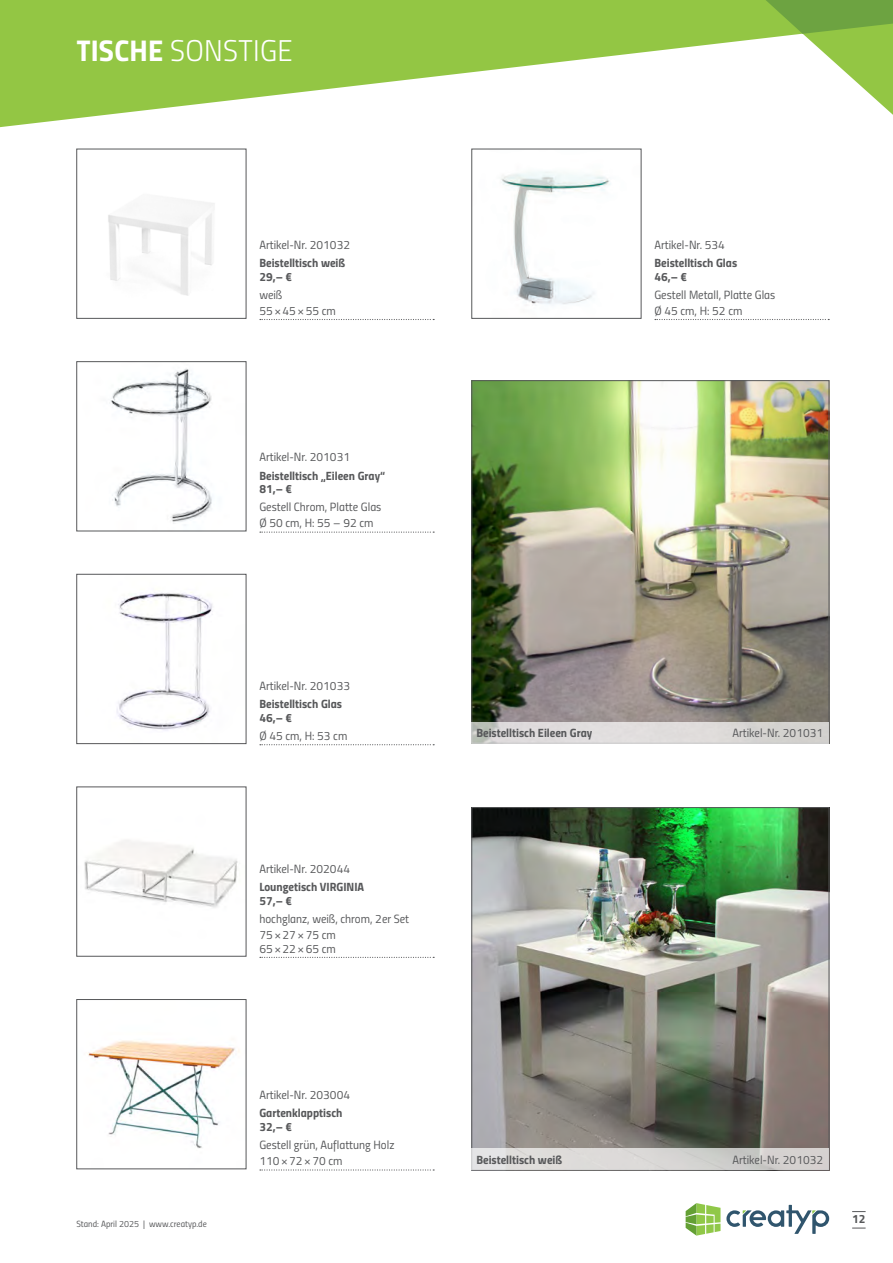
<style>
.page{position:relative;width:893px;height:1263px;background:#fff}
.page>*{position:absolute;margin:0;border:0;box-sizing:border-box;transform-origin:0 0}
.t1{font:30px "Titillium Light Upright";letter-spacing:.01em;color:#fff}
.t2{font:12px/15.9px "Titillium Regular Upright";color:#57585a}
.t3{font:12px/13.8px "Titillium Bold Upright";color:#57585a}
.t4{font:9px "Titillium Regular Upright";color:#57585a}
.s1{font-family:"Titillium Bold Upright"}
</style>
<div class="page">
<svg style="left:0;top:0;width:751px;height:128px;fill:#93c644"></svg>
<svg style="left:751px;top:0;width:142px;height:115px"></svg>
<svg style="left:686px;top:1203px;width:34px;height:32px"></svg>
<svg style="left:726px;top:1205px;width:103px;height:29px"></svg>
<svg style="left:852px;top:1211px;width:14px;height:1px"></svg>
<svg style="left:852px;top:1228px;width:14px;height:1px"></svg>
<img style="left:501px;top:171px;width:110px;height:134px">
<svg style="left:655px;top:319px;width:174px;height:1px"></svg>
<img style="left:108px;top:199px;width:107px;height:97px">
<svg style="left:260px;top:319px;width:174px;height:1px"></svg>
<img style="left:110px;top:368px;width:102px;height:156px">
<svg style="left:260px;top:531px;width:174px;height:2px"></svg>
<img style="left:116px;top:592px;width:97px;height:139px">
<div style="left:77px;top:574px;width:169px;height:170px;border:1px solid #57585a"></div>
<svg style="left:260px;top:744px;width:174px;height:1px"></svg>
<img style="left:84px;top:840px;width:154px;height:68px">
<svg style="left:260px;top:957px;width:174px;height:1px"></svg>
<img style="left:88px;top:1040px;width:152px;height:108px">
<svg style="left:260px;top:1169px;width:174px;height:1px"></svg>
<img style="left:474px;top:809px;width:353px;height:340px">
<div style="left:472px;top:1149px;width:357px;height:21px;background:linear-gradient(to right,#e3e2e1,#cdcac8)"></div>
<img style="left:474px;top:382px;width:353px;height:340px">
<svg style="left:472px;top:722px;width:357px;height:21px;background:#d9d7d6"></svg>
<h1 class="t1" style="left:77px;top:29px;width:218px"><span class="s1">TISCHE</span> SONSTIGE</h1>
<p class="t2" style="left:259px;top:236px;width:92px">Artikel-Nr. 201032</p>
<p class="t3" style="left:259px;top:255px;width:87px">Beistelltisch weiß<br>29,– €</p>
<p class="t2" style="left:259px;top:286px;width:78px">weiß<br>55×45×55 cm</p>
<p class="t2" style="left:259px;top:449px;width:92px">Artikel-Nr. 201031</p>
<p class="t3" style="left:259px;top:468px;width:127px">Beistelltisch „Eileen Gray“<br>81,– €</p>
<p class="t2" style="left:259px;top:499px;width:124px">Gestell Chrom, Platte Glas<br>Ø 50 cm, H: 55 – 92 cm</p>
<p class="t2" style="left:259px;top:677px;width:92px">Artikel-Nr. 201033</p>
<p class="t3" style="left:259px;top:696px;width:84px">Beistelltisch Glas<br>46,– €</p>
<p class="t2" style="left:259px;top:727px;width:90px">Ø 45 cm, H: 53 cm</p>
<p class="t2" style="left:259px;top:860px;width:92px">Artikel-Nr. 202044</p>
<p class="t3" style="left:259px;top:879px;width:106px">Loungetisch VIRGINIA<br>57,– €</p>
<p class="t2" style="left:259px;top:910px;width:151px">hochglanz, weiß, chrom, 2er Set<br>75×27×75 cm</p>
<p class="t2" style="left:259px;top:940px;width:78px">65×22×65 cm</p>
<p class="t4" style="left:77px;top:1217px;width:132px">Stand: April 2025 | www.creatyp.de</p>
<p class="t2" style="left:259px;top:1086px;width:92px">Artikel-Nr. 203004</p>
<p class="t3" style="left:259px;top:1105px;width:85px">Gartenklapptisch<br>32,– €</p>
<p class="t2" style="left:259px;top:1136px;width:136px">Gestell grün, Auflattung Holz<br>110×72×70 cm</p>
<p class="t2" style="left:654px;top:236px;width:72px">Artikel-Nr. 534</p>
<p class="t3" style="left:654px;top:255px;width:84px">Beistelltisch Glas<br>46,– €</p>
<p class="t2" style="left:654px;top:286px;width:122px">Gestell Metall, Platte Glas<br>Ø 45 cm, H: 52 cm</p>
<p class="t3" style="left:476px;top:725px;width:117px">Beistelltisch Eileen Gray</p>
<p class="t2" style="left:732px;top:724px;width:92px">Artikel-Nr. 201031</p>
<p class="t3" style="left:476px;top:1152px;width:87px">Beistelltisch weiß</p>
<p class="t2" style="left:732px;top:1151px;width:92px">Artikel-Nr. 201032</p>
<p class="t3" style="left:852px;top:1211px;width:15px">12</p>
</div>
